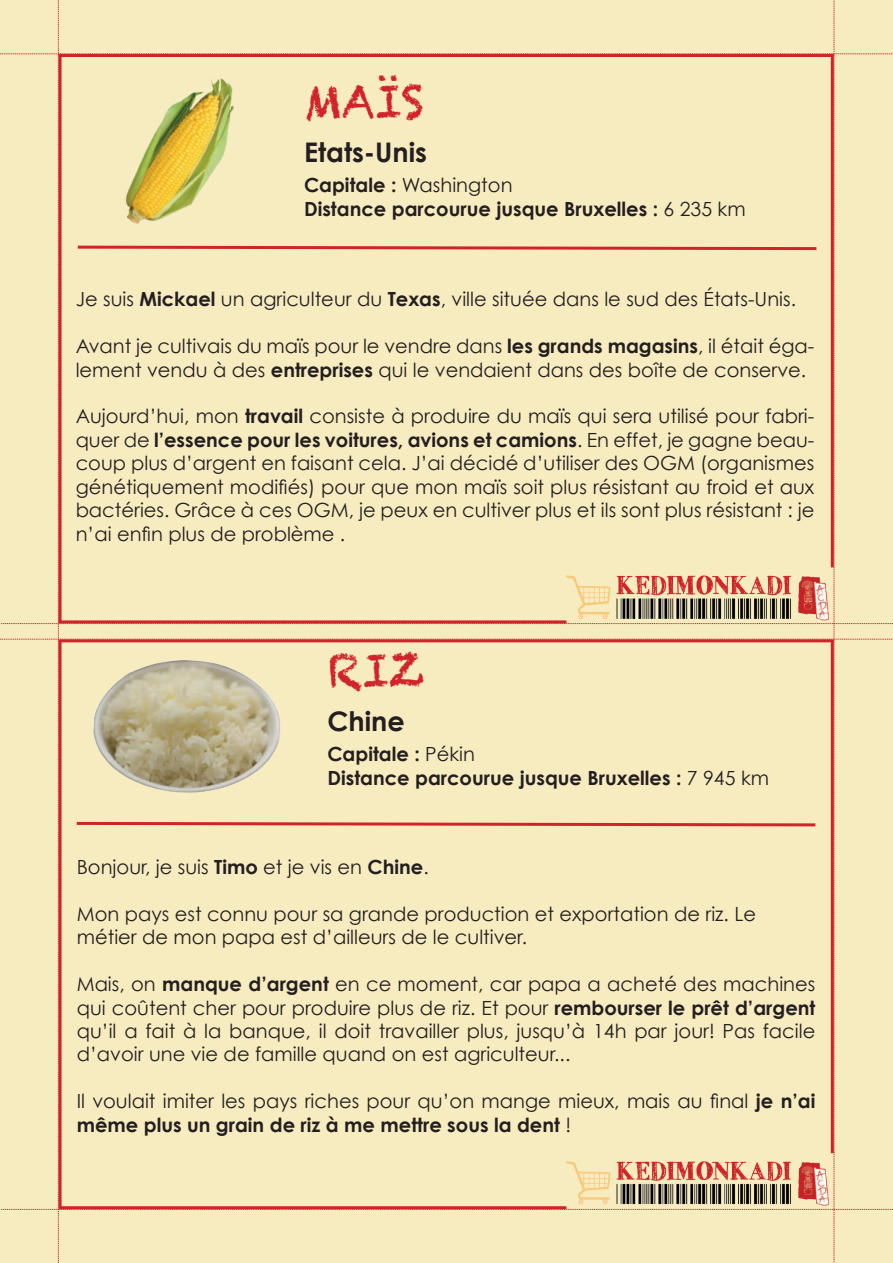
<style>
.page{position:relative;width:893px;height:1263px;background:#f7ebc0}
.page>*{position:absolute;margin:0;border:0;box-sizing:border-box;transform-origin:0 0}
.t1{font:45px "Chalkduster";color:#d1232a}
.t2{font:700 27px "Century Gothic";color:#231f20}
.t3{font:19.5px/23.4px "Century Gothic";color:#231f20}
.t4{font:700 19.5px/23.4px "Century Gothic";color:#231f20}
.s1{font-weight:400}
.s2{font-weight:700}
</style>
<div class="page">
<h1 class="t1" style="left:304px;top:76px;width:121px">MAÏS</h1>
<h2 class="t2" style="left:304px;top:136px;width:125px">Etats-Unis</h2>
<p class="t4" style="left:304px;top:173px;width:443px">Capitale : <span class="s1">Washington<br></span>Distance parcourue jusque Bruxelles : <span class="s1">6 235 km</span></p>
<p class="t3" style="left:76px;top:287px;width:722px">Je suis <span class="s2">Mickael</span> un agriculteur du <span class="s2">Texas</span>, ville située dans le sud des États-Unis.</p>
<p class="t3" style="left:76px;top:334px;width:740px">Avant je cultivais du maïs pour le vendre dans <span class="s2">les grands magasins</span>, il était éga&shy;lement vendu à des <span class="s2">entreprises</span> qui le vendaient dans des boîte de conserve.</p>
<p class="t3" style="left:76px;top:404px;width:740px;text-align:justify">Aujourd’hui, mon <span class="s2">travail</span> consiste à produire du maïs qui sera utilisé pour fabri&shy;quer de <span class="s2">l’essence pour les voitures, avions et camions</span>. En effet, je gagne beau&shy;coup plus d’argent en faisant cela. J’ai décidé d’utiliser des OGM (organismes génétiquement modifiés) pour que mon maïs soit plus résistant au froid et aux bactéries. Grâce à ces OGM, je peux en cultiver plus et ils sont plus résistant : je n’ai enfin plus de problème .</p>
<h1 class="t1" style="left:327px;top:644px;width:99px">RIZ</h1>
<h2 class="t2" style="left:327px;top:704px;width:79px">Chine</h2>
<p class="t4" style="left:327px;top:742px;width:443px">Capitale : <span class="s1">Pékin<br></span>Distance parcourue jusque Bruxelles : <span class="s1">7 945 km</span></p>
<p class="t3" style="left:77px;top:855px;width:353px">Bonjour, je suis <span class="s2">Timo</span> et je vis en <span class="s2">Chine</span>.</p>
<p class="t3" style="left:77px;top:902px;width:681px">Mon pays est connu pour sa grande production et exportation de riz. Le métier de mon papa est d’ailleurs de le cultiver.</p>
<p class="t3" style="left:77px;top:972px;width:740px;text-align:justify">Mais, on <span class="s2">manque d’argent</span> en ce moment, car papa a acheté des machines qui coûtent cher pour produire plus de riz. Et pour <span class="s2">rembourser le prêt d’argent </span>qu’il a fait à la banque, il doit travailler plus, jusqu’à 14h par jour! Pas facile d’avoir une vie de famille quand on est agriculteur...</p>
<p class="t3" style="left:77px;top:1089px;width:740px">Il voulait imiter les pays riches pour qu’on mange mieux, mais au final <span class="s2">je n’ai même plus un grain de riz à me mettre sous la dent</span> !</p>
</div>
